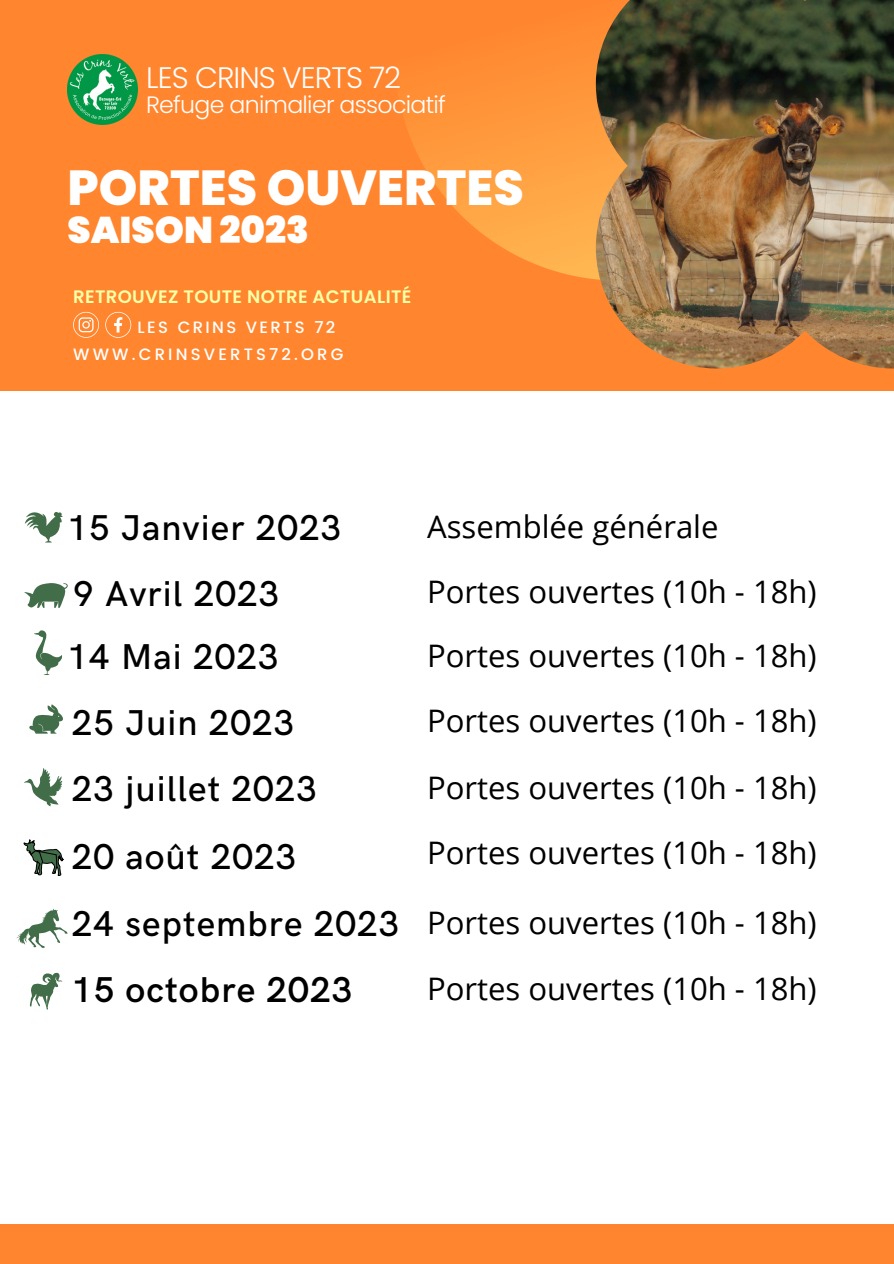
<style>
.page{position:relative;width:894px;height:1264px;background:#fff}
.page>*{position:absolute;margin:0;border:0;box-sizing:border-box;transform-origin:0 0}
.t1{font:800 49.2px "Poppins";color:#fff}
.t2{font:900 37.2px "Poppins";color:#fff}
.t3{font:500 36px/66px "HK Grotesk";letter-spacing:.03em;color:#000}
.t4{font:600 36px "HK Grotesk";letter-spacing:.03em;color:#000}
.t5{font:31.05px/65.6px "Open Sans";color:#000;text-align:justify}
.t6{font:300 29.7px "Poppins";letter-spacing:-.03em;color:#fff}
.t7{font:300 23.7px "Poppins";letter-spacing:-.03em;color:#fff}
.t8{font:600 18px "Poppins";letter-spacing:.02em;color:#fbffa5}
.t9{font:500 16.35px/27.2px "Poppins";letter-spacing:.195em;color:#fff}
</style>
<div class="page">
<div style="left:0;top:0;width:893px;height:391px;background:#ff862f"></div>
<svg style="left:403px;top:61px;width:192px;height:218px"></svg>
<img style="left:595px;top:0;width:298px;height:368px">
<img style="left:68px;top:54px;width:69px;height:70px">
<svg style="left:73px;top:312px;width:26px;height:26px"></svg>
<svg style="left:105px;top:312px;width:26px;height:26px"></svg>
<svg style="left:25px;top:512px;width:38px;height:30px"></svg>
<svg style="left:29px;top:704px;width:34px;height:29px"></svg>
<svg style="left:34px;top:630px;width:28px;height:45px"></svg>
<svg style="left:24px;top:583px;width:44px;height:25px"></svg>
<svg style="left:24px;top:768px;width:38px;height:38px"></svg>
<svg style="left:24px;top:839px;width:39px;height:36px"></svg>
<svg style="left:16px;top:908px;width:52px;height:39px"></svg>
<svg style="left:30px;top:972px;width:32px;height:37px"></svg>
<div style="left:0;top:1223px;width:893px;height:40px;background:#ff862f"></div>
<p class="t6" style="left:146px;top:57px;width:256px">LES CRINS VERTS 72</p>
<p class="t7" style="left:146px;top:88px;width:301px">Refuge animalier associatif</p>
<h1 class="t1" style="left:68px;top:153px;width:457px">PORTES OUVERTES</h1>
<p class="t2" style="left:68px;top:204px;width:243px">SAISON 2023</p>
<p class="t8" style="left:73px;top:284px;width:340px">RETROUVEZ TOUTE NOTRE ACTUALITÉ</p>
<p class="t9" style="left:73px;top:314px;width:272px;text-indent:64px">LES CRINS VERTS 72<br>WWW.CRINSVERTS72.ORG</p>
<p class="t3" style="left:68px;top:496px;width:275px">15 Janvier 2023</p>
<p class="t5" style="left:427px;top:493px;width:293px">Assemblée générale</p>
<p class="t3" style="left:68px;top:562px;width:333px">9 Avril 2023<br>14 Mai 2023<br>25 Juin 2023<br>23 juillet 2023<br>20 août 2023<br>24 septembre 2023</p>
<p class="t4" style="left:72px;top:969px;width:282px">15 octobre 2023</p>
<p class="t5" style="left:427px;top:558px;width:391px">Portes ouvertes (10h - 18h)<br>Portes ouvertes (10h - 18h)<br>Portes ouvertes (10h - 18h)<br>Portes ouvertes (10h - 18h)</p>
<p class="t5" style="left:427px;top:818px;width:391px">Portes ouvertes (10h - 18h)</p>
<p class="t5" style="left:427px;top:888px;width:391px;line-height:66.8px">Portes ouvertes (10h - 18h)<br>Portes ouvertes (10h - 18h)</p>
</div>
